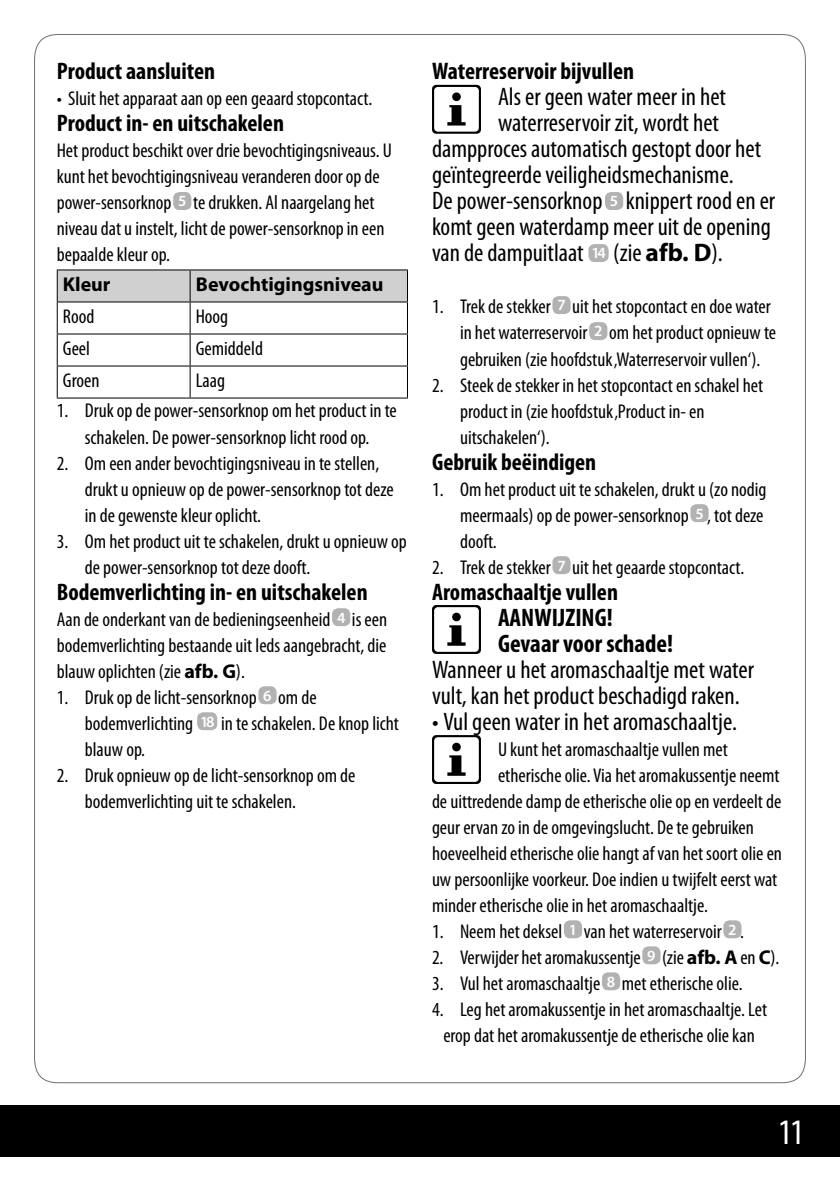
<style>
.page{position:relative;width:840px;height:1191px;background:#fff}
.page>*{position:absolute;margin:0;border:0;box-sizing:border-box;transform-origin:0 0}
.t1{font:36px "Myriad Pro";color:#fff;scale:.9 1}
.t2{font:condensed 25.4px/26px "Myriad Pro";color:#000}
.t3{font:700 condensed 25.4px/26px "Myriad Pro";color:#000}
.t4{font:700 condensed 24px "Myriad Pro";color:#000}
.t5{font:condensed 20px/26px "Myriad Pro";color:#000}
.t6{font:700 20px "Myriad Pro";color:#000}
.s1{font-weight:600;font-stretch:normal;font-size:15.6px;color:#fff}
.s2{font-weight:700;font-stretch:normal}
</style>
<div class="page">
<div style="left:0;top:1106px;width:839px;height:51px;background:#000"></div>
<div style="left:173px;top:192px;width:18px;height:18px;background:#b3b2b2;border-radius:6px"></div>
<div style="left:58px;top:270px;width:349px;height:31px;background:#d0d0d0"></div>
<hr style="left:189px;top:270px;width:1px;height:31px;background:#000">
<hr style="left:57px;top:302px;width:1px;height:31px;background:#000">
<hr style="left:189px;top:302px;width:1px;height:31px;background:#000">
<hr style="left:407px;top:302px;width:1px;height:31px;background:#000">
<hr style="left:57px;top:333px;width:133px;height:1px;background:#000">
<hr style="left:57px;top:334px;width:1px;height:31px;background:#000">
<hr style="left:190px;top:333px;width:218px;height:1px;background:#000">
<hr style="left:189px;top:334px;width:1px;height:31px;background:#000">
<hr style="left:407px;top:334px;width:1px;height:31px;background:#000">
<hr style="left:57px;top:365px;width:133px;height:1px;background:#000">
<hr style="left:57px;top:366px;width:1px;height:31px;background:#000">
<hr style="left:190px;top:365px;width:218px;height:1px;background:#000">
<hr style="left:189px;top:366px;width:1px;height:31px;background:#000">
<hr style="left:407px;top:366px;width:1px;height:31px;background:#000">
<hr style="left:57px;top:397px;width:133px;height:1px;background:#000">
<hr style="left:190px;top:397px;width:218px;height:1px;background:#000">
<hr style="left:57px;top:269px;width:133px;height:1px;background:#000">
<hr style="left:57px;top:270px;width:1px;height:31px;background:#000">
<hr style="left:190px;top:269px;width:218px;height:1px;background:#000">
<hr style="left:407px;top:270px;width:1px;height:31px;background:#000">
<hr style="left:57px;top:301px;width:133px;height:1px;background:#000">
<hr style="left:190px;top:301px;width:218px;height:1px;background:#000">
<div style="left:332px;top:608px;width:18px;height:18px;background:#b3b2b2;border-radius:6px"></div>
<div style="left:258px;top:686px;width:18px;height:18px;background:#b3b2b2;border-radius:6px"></div>
<div style="left:197px;top:712px;width:20px;height:18px;background:#b3b2b2;border-radius:6px"></div>
<svg style="left:432px;top:85px;width:48px;height:49px"></svg>
<div style="left:604px;top:192px;width:19px;height:18px;background:#b3b2b2;border-radius:6px"></div>
<div style="left:588px;top:244px;width:20px;height:18px;background:#b3b2b2;border-radius:6px"></div>
<div style="left:552px;top:296px;width:18px;height:18px;background:#b3b2b2;border-radius:6px"></div>
<div style="left:589px;top:322px;width:18px;height:18px;background:#b3b2b2;border-radius:6px"></div>
<div style="left:690px;top:504px;width:18px;height:18px;background:#b3b2b2;border-radius:6px"></div>
<div style="left:552px;top:556px;width:18px;height:18px;background:#b3b2b2;border-radius:6px"></div>
<svg style="left:432px;top:605px;width:48px;height:49px"></svg>
<svg style="left:432px;top:735px;width:48px;height:49px"></svg>
<div style="left:563px;top:920px;width:18px;height:18px;background:#b3b2b2;border-radius:6px"></div>
<div style="left:723px;top:920px;width:18px;height:18px;background:#b3b2b2;border-radius:6px"></div>
<div style="left:642px;top:946px;width:18px;height:18px;background:#b3b2b2;border-radius:6px"></div>
<div style="left:601px;top:972px;width:18px;height:18px;background:#b3b2b2;border-radius:6px"></div>
<p class="t4" style="left:57px;top:56px;width:160px">Product aansluiten</p>
<p class="t5" style="left:57px;top:86px;width:317px">• Sluit het apparaat aan op een geaard stopcontact.</p>
<p class="t4" style="left:57px;top:108px;width:229px">Product in- en uitschakelen</p>
<p class="t5" style="left:57px;top:138px;width:336px">Het product beschikt over drie bevochtigingsniveaus. U kunt het bevochtigingsniveau veranderen door op de power-sensorknop <span class="s1">5</span> te drukken. Al naargelang het niveau dat u instelt, licht de power-sensorknop in een bepaalde kleur op.</p>
<p class="t6" style="left:63px;top:271px;width:49px">Kleur</p>
<p class="t6" style="left:196px;top:271px;width:189px">Bevochtigingsniveau</p>
<p class="t5" style="left:63px;top:303px;width:33px">Rood</p>
<p class="t5" style="left:196px;top:303px;width:34px">Hoog</p>
<p class="t5" style="left:63px;top:335px;width:29px">Geel</p>
<p class="t5" style="left:196px;top:335px;width:69px">Gemiddeld</p>
<p class="t5" style="left:63px;top:367px;width:38px">Groen</p>
<p class="t5" style="left:196px;top:367px;width:31px">Laag</p>
<p class="t5" style="left:57px;top:397px;width:341px;text-align:center">1. Druk op de power-sensorknop om het product in te schakelen. De power-sensorknop licht rood op.</p>
<p class="t5" style="left:85px;top:449px;width:310px;text-indent:-28px">2. Om een ander bevochtigingsniveau in te stellen, drukt u opnieuw op de power-sensorknop tot deze in de gewenste kleur oplicht.</p>
<p class="t5" style="left:85px;top:527px;width:323px;text-indent:-28px">3. Om het product uit te schakelen, drukt u opnieuw op de power-sensorknop tot deze dooft.</p>
<p class="t4" style="left:57px;top:576px;width:312px">Bodemverlichting in- en uitschakelen</p>
<p class="t5" style="left:57px;top:606px;width:332px;text-align:justify">Aan de onderkant van de bedieningseenheid <span class="s1">4</span> is een bodemverlichting bestaande uit leds aangebracht, die blauw oplichten (zie <span class="s2">afb. G</span>).</p>
<p class="t5" style="left:85px;top:684px;width:315px;text-indent:-28px">1. Druk op de licht-sensorknop <span class="s1">6</span> om de bodemverlichting <span class="s1">18</span> in te schakelen. De knop licht blauw op.</p>
<p class="t5" style="left:85px;top:762px;width:272px;text-indent:-28px">2. Druk opnieuw op de licht-sensorknop om de bodemverlichting uit te schakelen.</p>
<p class="t4" style="left:432px;top:56px;width:203px">Waterreservoir bijvullen</p>
<p class="t2" style="left:497px;top:84px;width:229px">Als er geen water meer in het</p>
<p class="t2" style="left:497px;top:110px;width:222px">waterreservoir zit, wordt het</p>
<p class="t2" style="left:432px;top:136px;width:330px">dampproces automatisch gestopt door het</p>
<p class="t2" style="left:432px;top:162px;width:303px">geïntegreerde veiligheidsmechanisme.</p>
<p class="t2" style="left:432px;top:188px;width:344px">De power-sensorknop <span class="s1">5</span> knippert rood en er</p>
<p class="t2" style="left:432px;top:214px;width:340px">komt geen waterdamp meer uit de opening</p>
<p class="t2" style="left:432px;top:240px;width:292px">van de dampuitlaat <span class="s1">14</span> (zie <span class="s2">afb. D</span>).</p>
<p class="t5" style="left:460px;top:294px;width:317px;text-indent:-28px">1. Trek de stekker <span class="s1">7</span> uit het stopcontact en doe water in het waterreservoir <span class="s1">2</span> om het product opnieuw te gebruiken (zie hoofdstuk ‚Waterreservoir vullen‘).</p>
<p class="t5" style="left:460px;top:372px;width:304px;text-indent:-28px">2. Steek de stekker in het stopcontact en schakel het product in (zie hoofdstuk ‚Product in- en uitschakelen‘).</p>
<p class="t4" style="left:432px;top:446px;width:166px">Gebruik beëindigen</p>
<p class="t5" style="left:460px;top:476px;width:308px;text-indent:-28px">1. Om het product uit te schakelen, drukt u (zo nodig meermaals) op de power-sensorknop <span class="s1">5</span> , tot deze dooft.</p>
<p class="t5" style="left:432px;top:554px;width:313px">2. Trek de stekker <span class="s1">7</span> uit het geaarde stopcontact.</p>
<p class="t4" style="left:432px;top:576px;width:187px">Aromaschaaltje vullen</p>
<p class="t3" style="left:497px;top:603px;width:177px">AANWIJZING!<br>Gevaar voor schade!</p>
<p class="t2" style="left:432px;top:656px;width:323px">Wanneer u het aromaschaaltje met water vult, kan het product beschadigd raken.</p>
<p class="t2" style="left:432px;top:708px;width:306px">• Vul geen water in het aromaschaaltje.</p>
<p class="t5" style="left:497px;top:736px;width:231px">U kunt het aromaschaaltje vullen met</p>
<p class="t5" style="left:497px;top:762px;width:283px">etherische olie. Via het aromakussentje neemt</p>
<p class="t5" style="left:432px;top:788px;width:350px">de uittredende damp de etherische olie op en verdeelt de</p>
<p class="t5" style="left:432px;top:814px;width:323px">geur ervan zo in de omgevingslucht. De te gebruiken</p>
<p class="t5" style="left:432px;top:840px;width:351px">hoeveelheid etherische olie hangt af van het soort olie en</p>
<p class="t5" style="left:432px;top:866px;width:346px">uw persoonlijke voorkeur. Doe indien u twijfelt eerst wat</p>
<p class="t5" style="left:432px;top:892px;width:277px">minder etherische olie in het aromaschaaltje.</p>
<p class="t5" style="left:432px;top:918px;width:313px">1. Neem het deksel <span class="s1">1</span> van het waterreservoir <span class="s1">2</span> .</p>
<p class="t5" style="left:432px;top:944px;width:348px">2. Verwijder het aromakussentje <span class="s1">9</span> (zie <span class="s2">afb. A</span> en <span class="s2">C</span>).</p>
<p class="t5" style="left:432px;top:970px;width:312px">3. Vul het aromaschaaltje <span class="s1">8</span> met etherische olie.</p>
<p class="t5" style="left:432px;top:996px;width:336px;text-align:center">4. Leg het aromakussentje in het aromaschaaltje. Let erop dat het aromakussentje de etherische olie kan</p>
<h1 class="t1" style="left:776px;top:1110px;width:33px">11</h1>
</div>
